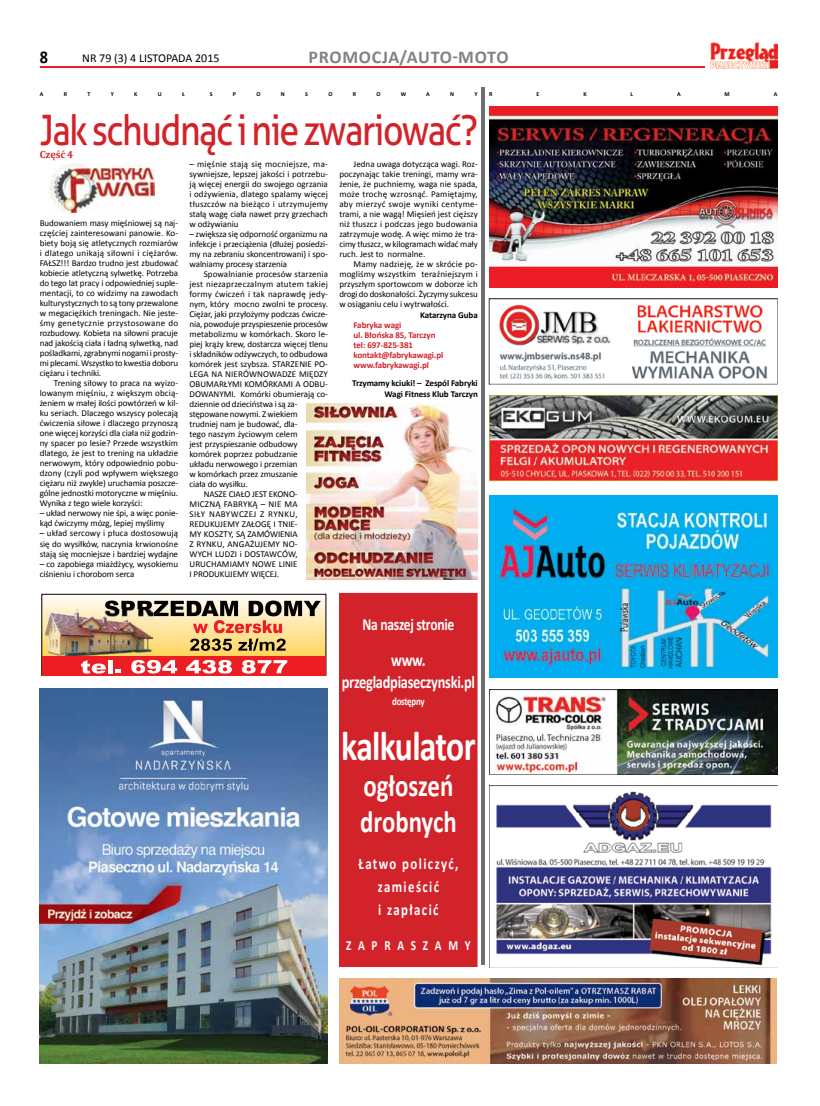
<style>
.page{position:relative;width:820px;height:1106px;background:#fff}
.page>*{position:absolute;margin:0;border:0;box-sizing:border-box;transform-origin:0 0}
.t1{font:42px "Aller";letter-spacing:-.04em;color:#d2232a;scale:.85 1}
.t2{font:700 42px "Calibri";letter-spacing:-.02em;color:#fff;scale:.8 1}
.t3{font:700 31px/36px "Calibri";color:#fff;scale:.8 1}
.t4{font:700 18px/22px "Calibri";letter-spacing:-.02em;color:#fff;text-align:center;scale:.8 1}
.t5{font:700 18px "Calibri";letter-spacing:.04em;color:#808285}
.t6{font:700 18px "Calibri";color:#000;scale:.9 1}
.t7{font:700 17px "Calibri";letter-spacing:-.02em;color:#fff;scale:.8 1}
.t8{font:700 16px/23px "Calibri";letter-spacing:.11em;color:#fff;text-align:center;scale:.8 1}
.t9{font:700 14px "Calibri";letter-spacing:.6em;color:#fff;scale:.8 1}
.t10{font:12px "Calibri";color:#000}
.t11{font:700 11px "Calibri";letter-spacing:-.02em;color:#fff;scale:.8 1}
.t12{font:700 10.5px "Cambria";letter-spacing:-.01em;color:#d2232a}
.t13{font:9px/10px "Calibri";letter-spacing:-.01em;color:#000;text-align:justify}
.t14{font:700 9px/10px "Calibri";letter-spacing:-.01em;color:#d2232a}
.t15{font:700 9px/11px "Calibri";letter-spacing:-.01em;color:#000;text-align:right}
.t16{font:9px "Calibri";letter-spacing:.01em;color:#000}
.t17{font:9px "Calibri";letter-spacing:.025em;color:#000}
.t18{font:9px "Calibri";letter-spacing:.02em;color:#000}
.t19{font:9px "Calibri";letter-spacing:.045em;color:#000}
.t20{font:9px "Calibri";letter-spacing:.015em;color:#000}
.t21{font:700 6px "Calibri";color:#000}
</style>
<div class="page">
<hr style="left:40px;top:66px;width:737px;height:2px;background:#ed1d24">
<div style="left:705px;top:42px;width:72px;height:26px;background:#fff"></div>
<img style="left:710px;top:42px;width:67px;height:26px">
<img style="left:40px;top:688px;width:288px;height:375px">
<img style="left:50px;top:163px;width:104px;height:50px">
<img style="left:306px;top:403px;width:171px;height:177px">
<img style="left:489px;top:106px;width:288px;height:182px">
<img style="left:489px;top:689px;width:288px;height:85px">
<svg style="left:488px;top:299px;width:289px;height:85px"></svg>
<img style="left:489px;top:395px;width:288px;height:86px">
<img style="left:489px;top:785px;width:288px;height:182px">
<img style="left:339px;top:978px;width:437px;height:85px">
<img style="left:489px;top:495px;width:288px;height:182px">
<svg style="left:44px;top:597px;width:280px;height:59px"></svg>
<div style="left:42px;top:594px;width:284px;height:81px;border:1px solid #000"></div>
<svg style="left:104px;top:600px;width:217px;height:51px;background:#bea175"></svg>
<img style="left:45px;top:609px;width:107px;height:47px">
<div style="left:42px;top:656px;width:283px;height:19px;background:#ed1d24"></div>
<svg style="left:81px;top:660px;width:25px;height:13px"></svg>
<div style="left:108px;top:660px;width:5px;height:13px;background:#fff"></div>
<svg style="left:116px;top:669px;width:5px;height:4px"></svg>
<svg style="left:131px;top:660px;width:46px;height:13px"></svg>
<svg style="left:186px;top:660px;width:46px;height:13px"></svg>
<svg style="left:242px;top:660px;width:45px;height:13px"></svg>
<hr style="left:482px;top:87px;width:3px;height:878px;background:#6d6e71">
<div style="left:339px;top:593px;width:138px;height:374px;background:#d2232a"></div>
<h3 class="t6" style="left:40px;top:45px;width:11px">8</h3>
<h3 class="t10" style="left:82px;top:51px;width:139px">NR 79 (3) 4 LISTOPADA 2015</h3>
<h3 class="t5" style="left:308px;top:45px;width:201px">PROMOCJA/AUTO-MOTO</h3>
<p class="t21" style="left:40px;top:90px;width:5px">A</p>
<p class="t21" style="left:64px;top:90px;width:5px">R</p>
<p class="t21" style="left:87px;top:90px;width:4px">T</p>
<p class="t21" style="left:111px;top:90px;width:5px">Y</p>
<p class="t21" style="left:134px;top:90px;width:5px">K</p>
<p class="t21" style="left:158px;top:90px;width:5px">U</p>
<p class="t21" style="left:182px;top:90px;width:4px">Ł</p>
<p class="t21" style="left:210px;top:90px;width:4px">S</p>
<p class="t21" style="left:233px;top:90px;width:5px">P</p>
<p class="t21" style="left:256px;top:90px;width:6px">O</p>
<p class="t21" style="left:281px;top:90px;width:5px">N</p>
<p class="t21" style="left:305px;top:90px;width:4px">S</p>
<p class="t21" style="left:328px;top:90px;width:6px">O</p>
<p class="t21" style="left:352px;top:90px;width:5px">R</p>
<p class="t21" style="left:376px;top:90px;width:6px">O</p>
<p class="t21" style="left:400px;top:90px;width:7px">W</p>
<p class="t21" style="left:426px;top:90px;width:5px">A</p>
<p class="t21" style="left:450px;top:90px;width:5px">N</p>
<p class="t21" style="left:474px;top:90px;width:5px">Y</p>
<p class="t21" style="left:489px;top:90px;width:5px">R</p>
<p class="t21" style="left:536px;top:90px;width:4px">E</p>
<p class="t21" style="left:583px;top:90px;width:5px">K</p>
<p class="t21" style="left:630px;top:90px;width:4px">L</p>
<p class="t21" style="left:676px;top:90px;width:5px">A</p>
<p class="t21" style="left:724px;top:90px;width:7px">M</p>
<p class="t21" style="left:773px;top:90px;width:5px">A</p>
<h1 class="t1" style="left:40px;top:105px;width:517px">Jak schudnąć i nie zwariować?</h1>
<p class="t12" style="left:40px;top:147px;width:35px">Część 4</p>
<p class="t13" style="left:189px;top:159px;width:140px">– mięśnie stają się mocniejsze, ma&shy;sywniejsze, lepszej jakości i potrzebu&shy;ją więcej energii do swojego ogrzania i odżywienia, dlatego spalamy więcej tłuszczów na bieżąco i utrzymujemy stałą wagę ciała nawet przy grzechach w odżywianiu</p>
<p class="t13" style="left:189px;top:229px;width:140px">– zwiększa się odporność organizmu na infekcje i przeciążenia (dłużej posiedzi&shy;my na zebraniu skoncentrowani) i spo&shy;walniamy procesy starzenia</p>
<p class="t16" style="left:204px;top:268px;width:126px">Spowalnianie procesów starzenia</p>
<p class="t18" style="left:189px;top:278px;width:140px">jest niezaprzeczalnym atutem takiej</p>
<p class="t17" style="left:189px;top:288px;width:140px">formy ćwiczeń i tak naprawdę jedy-</p>
<p class="t13" style="left:189px;top:299px;width:140px">nym, który mocno zwolni te procesy.</p>
<p class="t13" style="left:189px;top:309px;width:140px">Ciężar, jaki przyłożymy podczas ćwicze-</p>
<p class="t13" style="left:189px;top:319px;width:140px">nia, powoduje przyspieszenie procesów</p>
<p class="t13" style="left:189px;top:329px;width:140px">metabolizmu w komórkach. Skoro le-</p>
<p class="t13" style="left:189px;top:339px;width:140px">piej krąży krew, dostarcza więcej tlenu</p>
<p class="t13" style="left:189px;top:349px;width:140px">i składników odżywczych, to odbudowa</p>
<p class="t13" style="left:189px;top:359px;width:140px">komórek jest szybsza. STARZENIE PO-</p>
<p class="t16" style="left:189px;top:368px;width:140px">LEGA NA NIERÓWNOWADZE MIĘDZY</p>
<p class="t13" style="left:189px;top:379px;width:140px">OBUMARŁYMI KOMÓRKAMI A ODBU-</p>
<p class="t13" style="left:189px;top:389px;width:140px">DOWANYMI. Komórki obumierają co-</p>
<p class="t13" style="left:189px;top:399px;width:109px">dziennie od dzieciństwa i są za-</p>
<p class="t13" style="left:189px;top:409px;width:109px">stępowane nowymi. Z wiekiem</p>
<p class="t13" style="left:189px;top:419px;width:109px">trudniej nam je budować, dla-</p>
<p class="t13" style="left:189px;top:429px;width:110px">tego naszym życiowym celem</p>
<p class="t13" style="left:189px;top:439px;width:109px">jest przyspieszanie odbudowy</p>
<p class="t13" style="left:189px;top:449px;width:109px">komórek poprzez pobudzanie</p>
<p class="t13" style="left:189px;top:459px;width:109px">układu nerwowego i przemian</p>
<p class="t13" style="left:189px;top:469px;width:109px">w komórkach przez zmuszanie</p>
<p class="t13" style="left:189px;top:479px;width:60px">ciała do wysiłku.</p>
<p class="t13" style="left:204px;top:489px;width:95px">NASZE CIAŁO JEST EKONO-</p>
<p class="t17" style="left:189px;top:498px;width:109px">MICZNĄ FABRYKĄ – NIE MA</p>
<p class="t19" style="left:189px;top:508px;width:109px">SIŁY NABYWCZEJ Z RYNKU,</p>
<p class="t13" style="left:189px;top:519px;width:110px">REDUKUJEMY ZAŁOGĘ I TNIE-</p>
<p class="t13" style="left:189px;top:529px;width:110px">MY KOSZTY, SĄ ZAMÓWIENIA</p>
<p class="t20" style="left:189px;top:538px;width:110px">Z RYNKU, ANGAŻUJEMY NO-</p>
<p class="t13" style="left:189px;top:549px;width:109px">WYCH LUDZI i DOSTAWCÓW,</p>
<p class="t13" style="left:189px;top:559px;width:110px">URUCHAMIAMY NOWE LINIE</p>
<p class="t13" style="left:189px;top:569px;width:91px">I PRODUKUJEMY WIĘCEJ.</p>
<p class="t13" style="left:339px;top:159px;width:140px;text-indent:14px">Jedna uwaga dotycząca wagi. Roz&shy;poczynając takie treningi, mamy wra&shy;żenie, że puchniemy, waga nie spada, może trochę wzrosnąć. Pamiętajmy, aby mierzyć swoje wyniki centyme&shy;trami, a nie wagą! Mięsień jest cięższy niż tłuszcz i podczas jego budowania zatrzymuje wodę. A więc mimo że tra&shy;cimy tłuszcz, w kilogramach widać mały ruch. Jest to normalne.</p>
<p class="t13" style="left:339px;top:259px;width:140px;text-indent:14px">Mamy nadzieję, że w skrócie po&shy;mogliśmy wszystkim teraźniejszym i przyszłym sportowcom w doborze ich drogi do doskonałości. Życzymy sukcesu w osiąganiu celu i wytrwałości.</p>
<p class="t15" style="left:420px;top:309px;width:59px">Katarzyna Guba</p>
<p class="t14" style="left:353px;top:320px;width:91px">Fabryka wagi<br>ul. Błońska 85, Tarczyn tel: 697-815-381 kontakt@fabrykawagi.pl www.fabrykawagi.pl</p>
<p class="t15" style="left:352px;top:377px;width:127px">Trzymamy kciuki! – Zespól Fabryki<br>Wagi Fitness Klub Tarczyn</p>
<p class="t13" style="left:40px;top:218px;width:140px">Budowaniem masy mięśniowej są naj&shy;częściej zainteresowani panowie. Ko&shy;biety boją się atletycznych rozmiarów i dlatego unikają siłowni i ciężarów.<br>FAŁSZ!!! Bardzo trudno jest zbudować kobiecie atletyczną sylwetkę. Potrzeba do tego lat pracy i odpowiedniej suple&shy;mentacji, to co widzimy na zawodach kulturystycznych to są tony przewalone w megaciężkich treningach. Nie jeste&shy;śmy genetycznie przystosowane do rozbudowy. Kobieta na siłowni pracuje nad jakością ciała i ładną sylwetką, nad pośladkami, zgrabnymi nogami i prosty&shy;mi plecami. Wszystko to kwestia doboru ciężaru i techniki.</p>
<p class="t13" style="left:40px;top:378px;width:140px;text-indent:14px">Trening siłowy to praca na wyizo&shy;lowanym mięśniu, z większym obcią&shy;żeniem w małej ilości powtórzeń w kil&shy;ku seriach. Dlaczego wszyscy polecają ćwiczenia siłowe i dlaczego przynoszą one więcej korzyści dla ciała niż godzin&shy;ny spacer po lesie? Przede wszystkim dlatego, że jest to trening na układzie nerwowym, który odpowiednio pobu&shy;dzony (czyli pod wpływem większego ciężaru niż zwykle) uruchamia poszcze&shy;gólne jednostki motoryczne w mięśniu.<br>Wynika z tego wiele korzyści:</p>
<p class="t13" style="left:40px;top:508px;width:140px">– układ nerwowy nie śpi, a więc ponie&shy;kąd ćwiczymy mózg, lepiej myślimy</p>
<p class="t13" style="left:40px;top:528px;width:140px">– układ sercowy i płuca dostosowują się do wysiłków, naczynia krwionośne stają się mocniejsze i bardziej wydajne</p>
<p class="t13" style="left:40px;top:558px;width:140px">– co zapobiega miażdżycy, wysokiemu ciśnieniu i chorobom serca</p>
<h3 class="t7" style="left:362px;top:613px;width:116px">Na naszej stronie</h3>
<h3 class="t4" style="left:341px;top:649px;width:168px">www. przegladpiaseczynski.pl</h3>
<p class="t11" style="left:392px;top:694px;width:42px">dostępny</p>
<h1 class="t2" style="left:341px;top:719px;width:169px">kalkulator</h1>
<h2 class="t3" style="left:360px;top:768px;width:122px">ogłoszeń drobnych</h2>
<h3 class="t8" style="left:358px;top:852px;width:127px">Łatwo policzyć, zamieścić<br>i zapłacić</h3>
<h3 class="t9" style="left:346px;top:936px;width:157px">ZAPRASZAMY</h3>
</div>
